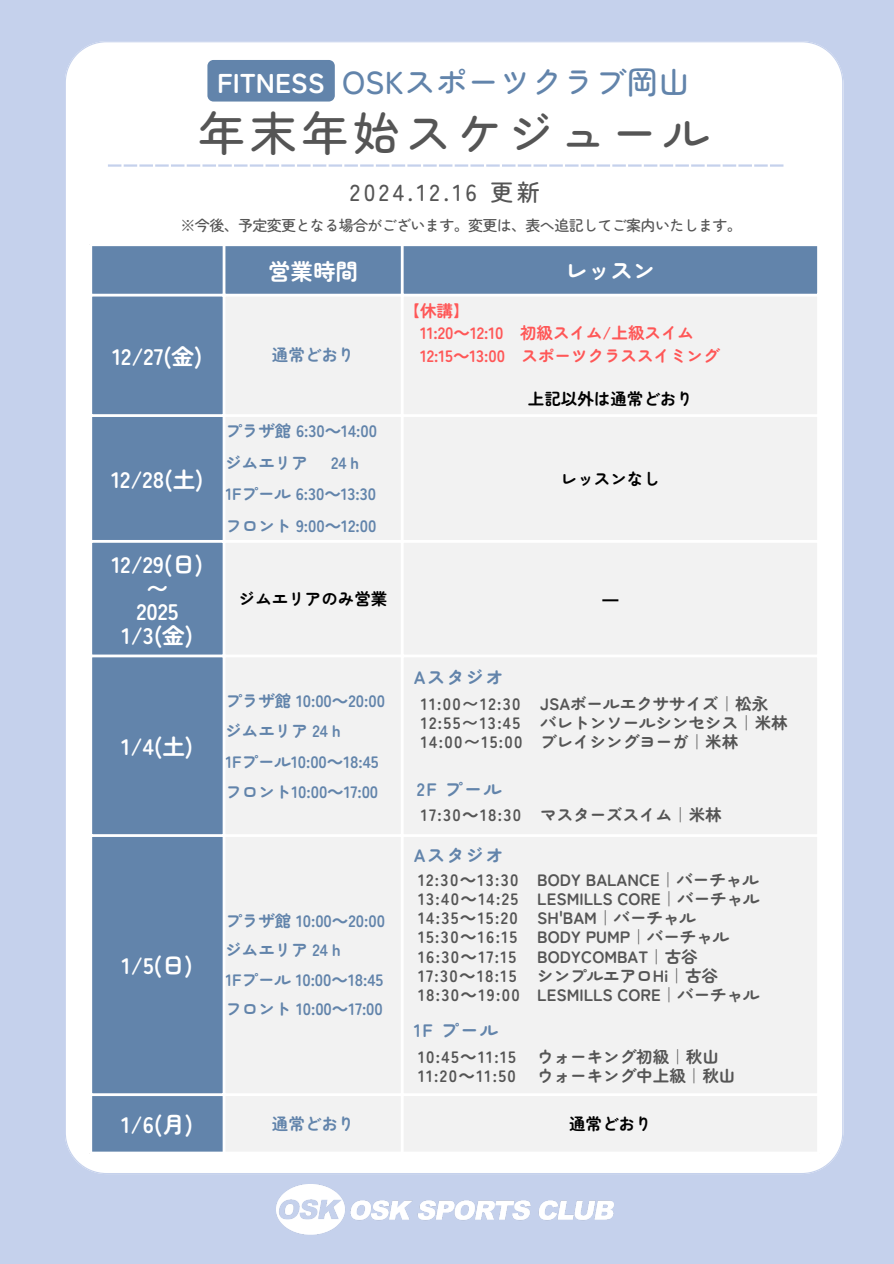
<style>
.page{position:relative;width:894px;height:1264px;background:#fff}
.page>*{position:absolute;margin:0;border:0;box-sizing:border-box;transform-origin:0 0}
.t1{font:500 46.95px "Zen Maru Gothic";letter-spacing:.1em;color:#555}
.t2{font:500 31.8px "Zen Maru Gothic";color:#6284ab}
.t3{font:700 27.3px "Zen Maru Gothic";color:#fff}
.t4{font:500 23.1px "Zen Maru Gothic";letter-spacing:.15em;color:#555}
.t5{font:700 22.5px "Zen Maru Gothic";color:#fff}
.t6{font:700 18px "Zen Maru Gothic";letter-spacing:.085em;color:#6284ab}
.t7{font:700 17.4px "Noto Sans";color:#000}
.t8{font:700 16.5px/19.2px "Zen Maru Gothic";color:#555}
.t9{font:700 16.5px "Zen Maru Gothic";color:#6284ab}
.t10{font:700 16.5px/19.2px "Zen Maru Gothic";letter-spacing:.085em;color:#555}
.t11{font:700 16.5px "Zen Maru Gothic";color:#ff5757}
.t12{font:700 16.5px "Zen Maru Gothic";color:#000}
.t13{font:500 15px "Zen Maru Gothic";letter-spacing:-.04em;color:#555}
.s1{font-family:"Noto Sans CJ Ksc"}
</style>
<div class="page">
<div style="left:0;top:0;width:893px;height:1263px;background:#c5d1ec"></div>
<div style="left:65px;top:41px;width:777px;height:1133px;background:#fff"></div>
<svg style="left:108px;top:164px;width:29px;height:3px"></svg>
<hr style="left:139px;top:164px;width:14px;height:3px;background:#c5d1ec">
<hr style="left:155px;top:164px;width:14px;height:3px;background:#c5d1ec">
<svg style="left:171px;top:164px;width:29px;height:3px"></svg>
<hr style="left:202px;top:164px;width:14px;height:3px;background:#c5d1ec">
<hr style="left:218px;top:164px;width:14px;height:3px;background:#c5d1ec">
<svg style="left:234px;top:164px;width:29px;height:3px"></svg>
<hr style="left:265px;top:164px;width:14px;height:3px;background:#c5d1ec">
<hr style="left:281px;top:164px;width:14px;height:3px;background:#c5d1ec">
<svg style="left:297px;top:164px;width:29px;height:3px"></svg>
<hr style="left:328px;top:164px;width:14px;height:3px;background:#c5d1ec">
<hr style="left:344px;top:164px;width:14px;height:3px;background:#c5d1ec">
<svg style="left:360px;top:164px;width:29px;height:3px"></svg>
<hr style="left:391px;top:164px;width:14px;height:3px;background:#c5d1ec">
<hr style="left:407px;top:164px;width:14px;height:3px;background:#c5d1ec">
<svg style="left:423px;top:164px;width:29px;height:3px"></svg>
<hr style="left:454px;top:164px;width:14px;height:3px;background:#c5d1ec">
<hr style="left:470px;top:164px;width:14px;height:3px;background:#c5d1ec">
<svg style="left:486px;top:164px;width:29px;height:3px"></svg>
<hr style="left:517px;top:164px;width:14px;height:3px;background:#c5d1ec">
<hr style="left:533px;top:164px;width:14px;height:3px;background:#c5d1ec">
<svg style="left:549px;top:164px;width:29px;height:3px"></svg>
<hr style="left:580px;top:164px;width:14px;height:3px;background:#c5d1ec">
<hr style="left:596px;top:164px;width:14px;height:3px;background:#c5d1ec">
<svg style="left:612px;top:164px;width:29px;height:3px"></svg>
<hr style="left:643px;top:164px;width:14px;height:3px;background:#c5d1ec">
<hr style="left:659px;top:164px;width:14px;height:3px;background:#c5d1ec">
<svg style="left:675px;top:164px;width:29px;height:3px"></svg>
<hr style="left:706px;top:164px;width:14px;height:3px;background:#c5d1ec">
<hr style="left:722px;top:164px;width:14px;height:3px;background:#c5d1ec">
<svg style="left:738px;top:164px;width:29px;height:3px"></svg>
<hr style="left:769px;top:164px;width:14px;height:3px;background:#c5d1ec">
<div style="left:207px;top:60px;width:128px;height:41px;background:#6284ab"></div>
<img style="left:277px;top:1184px;width:336px;height:50px">
<div style="left:92px;top:246px;width:724px;height:905px;background:#6284ab"></div>
<div style="left:225px;top:296px;width:591px;height:855px;background:#f2f2f2"></div>
<hr style="left:89px;top:246px;width:3px;height:905px;background:#fff">
<hr style="left:222px;top:246px;width:3px;height:905px;background:#fff">
<hr style="left:400px;top:246px;width:3px;height:905px;background:#fff">
<hr style="left:816px;top:246px;width:3px;height:905px;background:#fff">
<hr style="left:89px;top:243px;width:730px;height:3px;background:#fff">
<hr style="left:89px;top:294px;width:730px;height:2px;background:#fff">
<hr style="left:89px;top:414px;width:730px;height:3px;background:#fff">
<hr style="left:89px;top:540px;width:730px;height:3px;background:#fff">
<hr style="left:89px;top:654px;width:730px;height:3px;background:#fff">
<hr style="left:89px;top:834px;width:730px;height:3px;background:#fff">
<hr style="left:89px;top:1093px;width:730px;height:3px;background:#fff">
<hr style="left:89px;top:1151px;width:730px;height:3px;background:#fff">
<p class="t3" style="left:217px;top:61px;width:109px">FITNESS</p>
<p class="t2" style="left:342px;top:57px;width:349px">OSKスポーツクラブ岡山</p>
<p class="t1" style="left:198px;top:97px;width:513px">年末年始スケジュール</p>
<h4 class="t4" style="left:350px;top:174px;width:192px">2024.12.16 更新</h4>
<h1 class="t13" style="left:180px;top:213px;width:562px">※今後、予定変更となる場合がございます。変更は、表へ追記してご案内いたします。</h1>
<p class="t5" style="left:268px;top:254px;width:91px">営業時間</p>
<p class="t5" style="left:565px;top:253px;width:91px">レッスン</p>
<p class="t5" style="left:112px;top:339px;width:92px">12/27(金)</p>
<p class="t9" style="left:272px;top:341px;width:84px">通常どおり</p>
<p class="t5" style="left:111px;top:462px;width:94px">12/28(土)</p>
<p class="t9" style="left:225px;top:418px;width:153px">プラザ館 6:30<span class="s1">～</span>14:00</p>
<p class="t9" style="left:225px;top:449px;width:84px">ジムエリア</p>
<p class="t9" style="left:331px;top:449px;width:34px">24ｈ</p>
<p class="t9" style="left:225px;top:481px;width:152px">1Fプール 6:30<span class="s1">～</span>13:30</p>
<p class="t9" style="left:225px;top:512px;width:152px">フロント 9:00<span class="s1">～</span>12:00</p>
<p class="t11" style="left:403px;top:298px;width:67px">【休講】</p>
<p class="t11" style="left:420px;top:320px;width:275px">11:20<span class="s1">～</span>12:10 初級スイム/上級スイム</p>
<p class="t11" style="left:420px;top:343px;width:301px">12:15<span class="s1">～</span>13:00 スポーツクラススイミング</p>
<p class="t12" style="left:527px;top:385px;width:166px">上記以外は通常どおり</p>
<p class="t12" style="left:560px;top:465px;width:100px">レッスンなし</p>
<p class="t5" style="left:111px;top:547px;width:93px">12/29(日)</p>
<p class="t5" style="left:146px;top:570px;width:24px">〜</p>
<p class="t5" style="left:136px;top:594px;width:44px">2025</p>
<p class="t5" style="left:121px;top:618px;width:73px">1/3(金)</p>
<p class="t5" style="left:121px;top:729px;width:74px">1/4(土)</p>
<p class="t5" style="left:122px;top:948px;width:73px">1/5(日)</p>
<p class="t12" style="left:239px;top:585px;width:150px">ジムエリアのみ営業</p>
<p class="t7" style="left:601px;top:586px;width:19px">―</p>
<p class="t9" style="left:225px;top:687px;width:161px">プラザ館 10:00<span class="s1">～</span>20:00</p>
<p class="t9" style="left:225px;top:718px;width:121px">ジムエリア 24ｈ</p>
<p class="t9" style="left:225px;top:748px;width:155px">1Fプール10:00<span class="s1">～</span>18:45</p>
<p class="t9" style="left:225px;top:779px;width:154px">フロント10:00<span class="s1">～</span>17:00</p>
<p class="t9" style="left:225px;top:907px;width:161px">プラザ館 10:00<span class="s1">～</span>20:00</p>
<p class="t9" style="left:225px;top:937px;width:121px">ジムエリア 24ｈ</p>
<p class="t9" style="left:225px;top:966px;width:159px">1Fプール 10:00<span class="s1">～</span>18:45</p>
<p class="t9" style="left:225px;top:995px;width:159px">フロント 10:00<span class="s1">～</span>17:00</p>
<h6 class="t6" style="left:413px;top:663px;width:91px">Aスタジオ</h6>
<p class="t10" style="left:421px;top:693px;width:103px">11:00〜12:30<br>12:55〜13:45<br>14:00〜15:00</p>
<h5 class="t6" style="left:416px;top:775px;width:86px">2F プール</h5>
<h5 class="t8" style="left:421px;top:804px;width:102px">17:30<span class="s1">～</span>18:30</h5>
<h6 class="t6" style="left:413px;top:841px;width:91px">Aスタジオ</h6>
<h5 class="t10" style="left:418px;top:869px;width:103px">12:30<span class="s1">～</span>13:30<br>13:40<span class="s1">～</span>14:25<br>14:35<span class="s1">～</span>15:20<br>15:30<span class="s1">～</span>16:15<br>16:30<span class="s1">～</span>17:15<br>17:30<span class="s1">～</span>18:15<br>18:30<span class="s1">～</span>19:00</h5>
<h6 class="t6" style="left:413px;top:1016px;width:86px">1F プール</h6>
<h6 class="t10" style="left:418px;top:1045px;width:99px">10:45<span class="s1">～</span>11:15<br>11:20<span class="s1">～</span>11:50</h6>
<h5 class="t8" style="left:540px;top:693px;width:249px">JSAボールエクササイズ｜松永バレトンソールシンセシス｜米林ブレイシングヨーガ｜米林</h5>
<h6 class="t8" style="left:540px;top:804px;width:183px">マスターズスイム｜米林</h6>
<h5 class="t8" style="left:537px;top:869px;width:224px">BODY BALANCE｜バーチャル<br>LESMILLS CORE｜バーチャル<br>SH'BAM｜バーチャル<br>BODY PUMP｜バーチャル<br>BODYCOMBAT｜古谷<br>シンプルエアロHi｜古谷<br>LESMILLS CORE｜バーチャル</h5>
<h6 class="t8" style="left:537px;top:1045px;width:199px">ウォーキング初級｜秋山ウォーキング中上級｜秋山</h6>
<p class="t5" style="left:121px;top:1107px;width:74px">1/6(月)</p>
<p class="t9" style="left:272px;top:1110px;width:84px">通常どおり</p>
<p class="t12" style="left:569px;top:1110px;width:84px">通常どおり</p>
</div>
